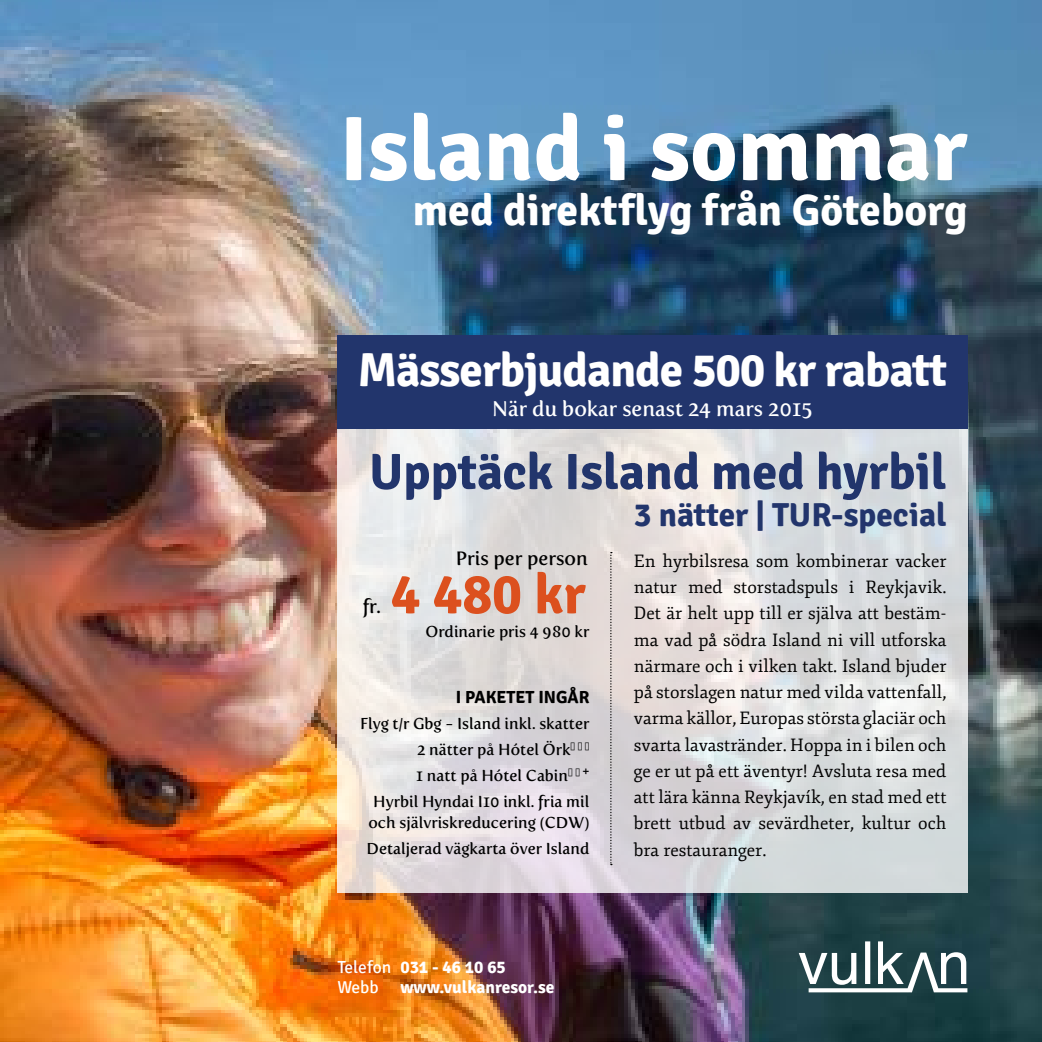
<style>
.page{position:relative;width:1042px;height:1042px;background:#fff}
.page>*{position:absolute;margin:0;border:0;box-sizing:border-box;transform-origin:0 0}
.t1{font:700 91px "Signika";color:#fff}
.t2{font:700 56px "Signika";color:#dc501e}
.t3{font:700 50.75px "Signika";color:#22356c}
.t4{font:700 47.25px "Signika";letter-spacing:-.02em;color:#fff}
.t5{font:700 43.75px "Signika";color:#fff}
.t6{font:700 33.25px "Signika";color:#22356c}
.t7{font:21px "Fertigo Pro";color:#fff}
.t8{font:19.25px "Fertigo Pro";color:#000}
.t9{font:17.5px/26.2px "Fjord One";color:#000;text-align:justify}
.t10{font:700 17.5px/19.2px "Signika";color:#fff}
.t11{font:700 17.5px "Signika";color:#000}
.t12{font:15.75px/25.9px "Fertigo Pro";color:#000;text-align:right}
.s1{font-weight:400}
</style>
<div class="page">
<img style="left:0;top:0;width:1042px;height:1042px">
<svg style="left:337px;top:429px;width:630px;height:464px;background:#e0dede"></svg>
<svg style="left:610px;top:552px;width:2px;height:313px"></svg>
<div style="left:337px;top:336px;width:630px;height:93px;background:#22356c"></div>
<svg style="left:799px;top:941px;width:168px;height:51px"></svg>
<h1 class="t1" style="left:339px;top:94px;width:629px">Island i sommar</h1>
<h3 class="t5" style="left:413px;top:184px;width:556px">med direktflyg från Göteborg</h3>
<h3 class="t4" style="left:358px;top:341px;width:591px">Mässerbjudande 500 kr rabatt</h3>
<p class="t7" style="left:492px;top:396px;width:322px">När du bokar senast 24 mars 2015</p>
<h3 class="t3" style="left:369px;top:441px;width:579px">Upptäck Island med hyrbil</h3>
<h3 class="t6" style="left:634px;top:494px;width:314px">3 nätter | TUR-special</h3>
<p class="t8" style="left:363px;top:595px;width:20px">fr.</p>
<p class="t8" style="left:456px;top:547px;width:134px">Pris per person</p>
<h2 class="t2" style="left:391px;top:560px;width:196px">4 480 kr</h2>
<p class="t12" style="left:425px;top:618px;width:166px">Ordinarie pris 4 980 kr</p>
<p class="t11" style="left:456px;top:686px;width:135px">I PAKETET INGÅR</p>
<p class="t12" style="left:360px;top:710px;width:231px">Flyg t/r Gbg - Island inkl. skatter<br>2 nätter på Hótel Örk★ ★ ★<br>1 natt på Hótel Cabin★ ★ +<br>Hyrbil Hyndai I10 inkl. fria mil</p>
<p class="t12" style="left:366px;top:809px;width:224px;text-align:left">och självriskreducering (CDW)<br>Detaljerad vägkarta över Island</p>
<p class="t10" style="left:337px;top:958px;width:219px"><span class="s1">Telefon</span> 031 - 46 10 65<br><span class="s1">Webb</span> www.vulkanresor.se</p>
<p class="t9" style="left:634px;top:548px;width:314px">En hyrbilsresa som kombinerar vacker natur med storstadspuls i Reykjavik.<br>Det är helt upp till er själva att bestäm&shy;ma vad på södra Island ni vill utforska närmare och i vilken takt. Island bjuder på storslagen natur med vilda vattenfall, varma källor, Europas största glaciär och svarta lavastränder. Hoppa in i bilen och ge er ut på ett äventyr! Avsluta resa med att lära känna Reykjavík, en stad med ett brett utbud av sevärdheter, kultur och bra restauranger.</p>
</div>
